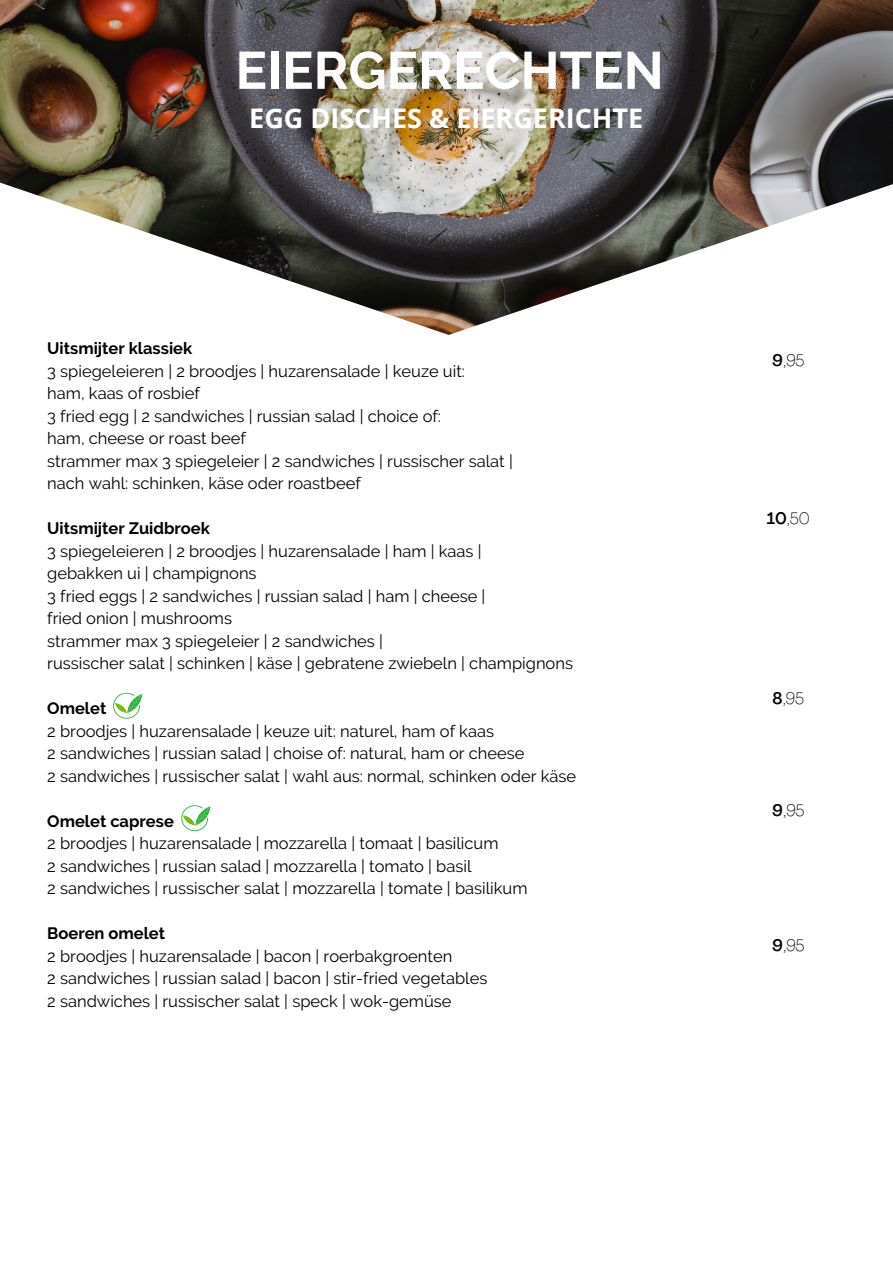
<style>
.page{position:relative;width:893px;height:1264px;background:#fff}
.page>*{position:absolute;margin:0;border:0;box-sizing:border-box;transform-origin:0 0}
.t1{font:700 52.5px "Raleway";color:#fff}
.t2{font:700 27px "Open Sans";color:#fff}
.t3{font:16.5px/22.5px "Raleway";color:#000}
.t4{font:700 16.5px "Raleway";color:#000}
.t5{font:100 16.5px "Agrandir";color:#000}
.s1{font-weight:500}
</style>
<div class="page">
<img style="left:0;top:0;width:892px;height:335px">
<svg style="left:181px;top:805px;width:29px;height:26px"></svg>
<svg style="left:113px;top:692px;width:29px;height:26px"></svg>
<h1 class="t1" style="left:235px;top:39px;width:429px">EIERGERECHTEN</h1>
<h2 class="t2" style="left:249px;top:99px;width:395px">EGG DISCHES &amp; EIERGERICHTE</h2>
<p class="t4" style="left:47px;top:339px;width:146px">Uitsmijter klassiek</p>
<p class="t3" style="left:47px;top:360px;width:467px">3 spiegeleieren | 2 broodjes | huzarensalade | keuze uit:<br>ham, kaas of rosbief<br>3 fried egg | 2 sandwiches | russian salad | choice of:<br>ham, cheese or roast beef<br>strammer max 3 spiegeleier | 2 sandwiches | russischer salat | nach wahl: schinken, käse oder roastbeef</p>
<p class="t4" style="left:47px;top:519px;width:164px">Uitsmijter Zuidbroek</p>
<p class="t3" style="left:47px;top:540px;width:527px">3 spiegeleieren | 2 broodjes | huzarensalade | ham | kaas |<br>gebakken ui | champignons<br>3 fried eggs | 2 sandwiches | russian salad | ham | cheese |<br>fried onion | mushrooms<br>strammer max 3 spiegeleier | 2 sandwiches |<br>russischer salat | schinken | käse | gebratene zwiebeln | champignons</p>
<p class="t4" style="left:47px;top:699px;width:61px">Omelet</p>
<p class="t3" style="left:47px;top:719px;width:530px">2 broodjes | huzarensalade | keuze uit: naturel, ham of kaas<br>2 sandwiches | russian salad | choise of: natural, ham or cheese<br>2 sandwiches | russischer salat | wahl aus: normal, schinken oder käse</p>
<p class="t4" style="left:47px;top:811px;width:128px">Omelet caprese</p>
<p class="t3" style="left:47px;top:832px;width:481px">2 broodjes | huzarensalade | mozzarella | tomaat | basilicum<br>2 sandwiches | russian salad | mozzarella | tomato | basil<br>2 sandwiches | russischer salat | mozzarella | tomate | basilikum</p>
<p class="t4" style="left:47px;top:923px;width:119px">Boeren omelet</p>
<p class="t3" style="left:47px;top:944px;width:441px">2 broodjes | huzarensalade | bacon | roerbakgroenten<br>2 sandwiches | russian salad | bacon | stir-fried vegetables<br>2 sandwiches | russischer salat | speck | wok-gemüse</p>
<p class="t5" style="left:772px;top:354px;width:34px"><span class="s1">9</span>,95</p>
<p class="t5" style="left:767px;top:511px;width:44px"><span class="s1">10</span>,50</p>
<p class="t5" style="left:772px;top:691px;width:33px"><span class="s1">8</span>,95</p>
<p class="t5" style="left:772px;top:803px;width:34px"><span class="s1">9</span>,95</p>
<p class="t5" style="left:772px;top:938px;width:34px"><span class="s1">9</span>,95</p>
</div>
